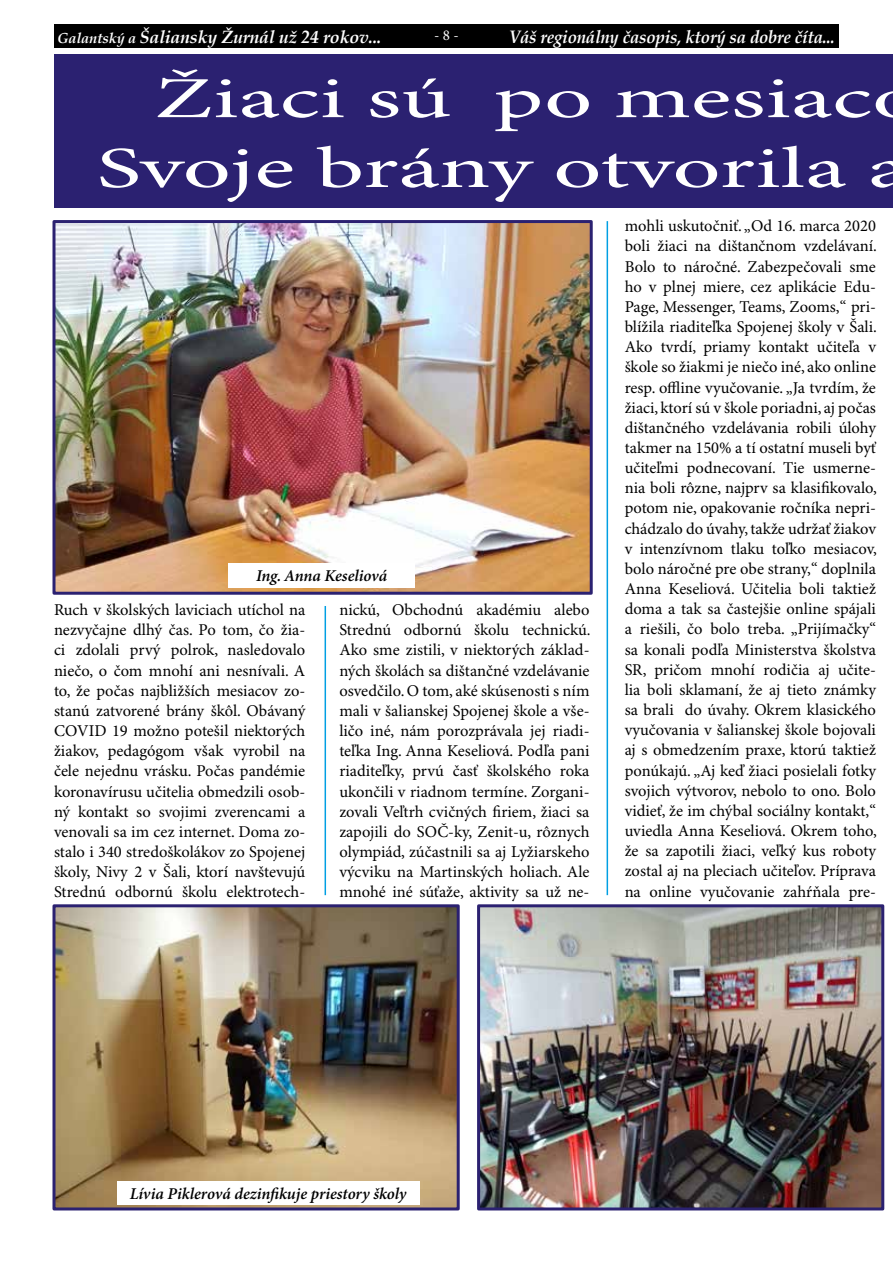
<style>
.page{position:relative;width:893px;height:1263px;background:#fff}
.page>*{position:absolute;margin:0;border:0;box-sizing:border-box;transform-origin:0 0}
.t1{font:58.2px/69.9px "Minion Pro";color:#fff;text-align:center;scale:1.62 1}
.t2{font:italic 700 18px "Book Antiqua";letter-spacing:-.01em;color:#fff;scale:.93 1}
.t3{font:italic 700 17.7px "Book Antiqua";letter-spacing:-.01em;color:#fff}
.t4{font:16.5px/20.1px "Minion Pro";letter-spacing:-.005em;color:#000;text-align:justify}
.t5{font:italic 600 16.5px "Minion Pro";letter-spacing:-.005em;color:#000}
.t6{font:15px "Minion Pro";color:#fff}
.s1{font-size:14.55px}
</style>
<div class="page">
<div style="left:54px;top:54px;width:839px;height:154px;background:#2b2171"></div>
<img style="left:56px;top:224px;width:533px;height:367px">
<div style="left:52px;top:220px;width:541px;height:375px;border:3px solid #2b2171"></div>
<img style="left:56px;top:908px;width:400px;height:298px">
<div style="left:52px;top:904px;width:408px;height:306px;border:3px solid #2b2171"></div>
<img style="left:481px;top:908px;width:399px;height:298px">
<div style="left:477px;top:904px;width:407px;height:306px;border:3px solid #2b2171"></div>
<div style="left:228px;top:563px;width:187px;height:25px;background:#fff"></div>
<div style="left:117px;top:1181px;width:302px;height:24px;background:#fff"></div>
<hr style="left:325px;top:606px;width:1px;height:289px;background:#009fe3">
<hr style="left:607px;top:221px;width:1px;height:674px;background:#009fe3">
<div style="left:54px;top:24px;width:785px;height:24px;background:#000"></div>
<p class="t3" style="left:57px;top:24px;width:326px"><span class="s1">Galantský a</span> Šaliansky Žurnál už 24 rokov...</p>
<p class="t6" style="left:434px;top:26px;width:26px">- 8 -</p>
<p class="t2" style="left:509px;top:24px;width:352px">Váš regionálny časopis, ktorý sa dobre číta...</p>
<h1 class="t1" style="left:96px;top:66px;width:503px">Žiaci sú po mesiac<br>Svoje brány otvorila a</h1>
<p class="t5" style="left:256px;top:566px;width:133px">Ing. Anna Keseliová</p>
<p class="t4" style="left:54px;top:600px;width:253px">Ruch v školských laviciach utíchol na nezvyčajne dlhý čas. Po tom, čo žia&shy;ci zdolali prvý polrok, nasledovalo niečo, o čom mnohí ani nesnívali. A to, že počas najbližších mesiacov zo&shy;stanú zatvorené brány škôl. Obávaný COVID 19 možno potešil niektorých žiakov, pedagógom však vyrobil na čele nejednu vrásku. Počas pandémie koronavírusu učitelia obmedzili osob&shy;ný kontakt so svojimi zverencami a venovali sa im cez internet. Doma zo&shy;stalo i 340 stredoškolákov zo Spojenej školy, Nivy 2 v Šali, ktorí navštevujú Strednú odbornú školu elektrotech-</p>
<p class="t4" style="left:339px;top:600px;width:253px">nickú, Obchodnú akadémiu alebo Strednú odbornú školu technickú.<br>Ako sme zistili, v niektorých základ&shy;ných školách sa dištančné vzdelávanie osvedčilo. O tom, aké skúsenosti s ním mali v šalianskej Spojenej škole a vše&shy;ličo iné, nám porozprávala jej riadi&shy;teľka Ing. Anna Keseliová. Podľa pani riaditeľky, prvú časť školského roka ukončili v riadnom termíne. Zorgani&shy;zovali Veľtrh cvičných firiem, žiaci sa zapojili do SOČ-ky, Zenit-u, rôznych olympiád, zúčastnili sa aj Lyžiarskeho výcviku na Martinských holiach. Ale mnohé iné súťaže, aktivity sa už ne-</p>
<p class="t4" style="left:625px;top:217px;width:254px">mohli uskutočniť. „Od 16. marca 2020 boli žiaci na dištančnom vzdelávaní.<br>Bolo to náročné. Zabezpečovali sme ho v plnej miere, cez aplikácie Edu-Page, Messenger, Teams, Zooms,“ pri&shy;blížila riaditeľka Spojenej školy v Šali.<br>Ako tvrdí, priamy kontakt učiteľa v škole so žiakmi je niečo iné, ako online resp. offline vyučovanie. „Ja tvrdím, že žiaci, ktorí sú v škole poriadni, aj počas dištančného vzdelávania robili úlohy takmer na 150% a tí ostatní museli byť učiteľmi podnecovaní. Tie usmerne&shy;nia boli rôzne, najprv sa klasifikovalo, potom nie, opakovanie ročníka nepri&shy;chádzalo do úvahy, takže udržať žiakov v intenzívnom tlaku toľko mesiacov, bolo náročné pre obe strany,“ doplnila Anna Keseliová. Učitelia boli taktiež doma a tak sa častejšie online spájali a riešili, čo bolo treba. „Prijímačky“ sa konali podľa Ministerstva školstva SR, pričom mnohí rodičia aj učite&shy;lia boli sklamaní, že aj tieto známky sa brali do úvahy. Okrem klasického vyučovania v šalianskej škole bojovali aj s obmedzením praxe, ktorú taktiež ponúkajú. „Aj keď žiaci posielali fotky svojich výtvorov, nebolo to ono. Bolo vidieť, že im chýbal sociálny kontakt,“ uviedla Anna Keseliová. Okrem toho, že sa zapotili žiaci, veľký kus roboty zostal aj na pleciach učiteľov. Príprava na online vyučovanie zahŕňala pre-</p>
<p class="t5" style="left:130px;top:1184px;width:278px">Lívia Piklerová dezinfikuje priestory školy</p>
</div>
